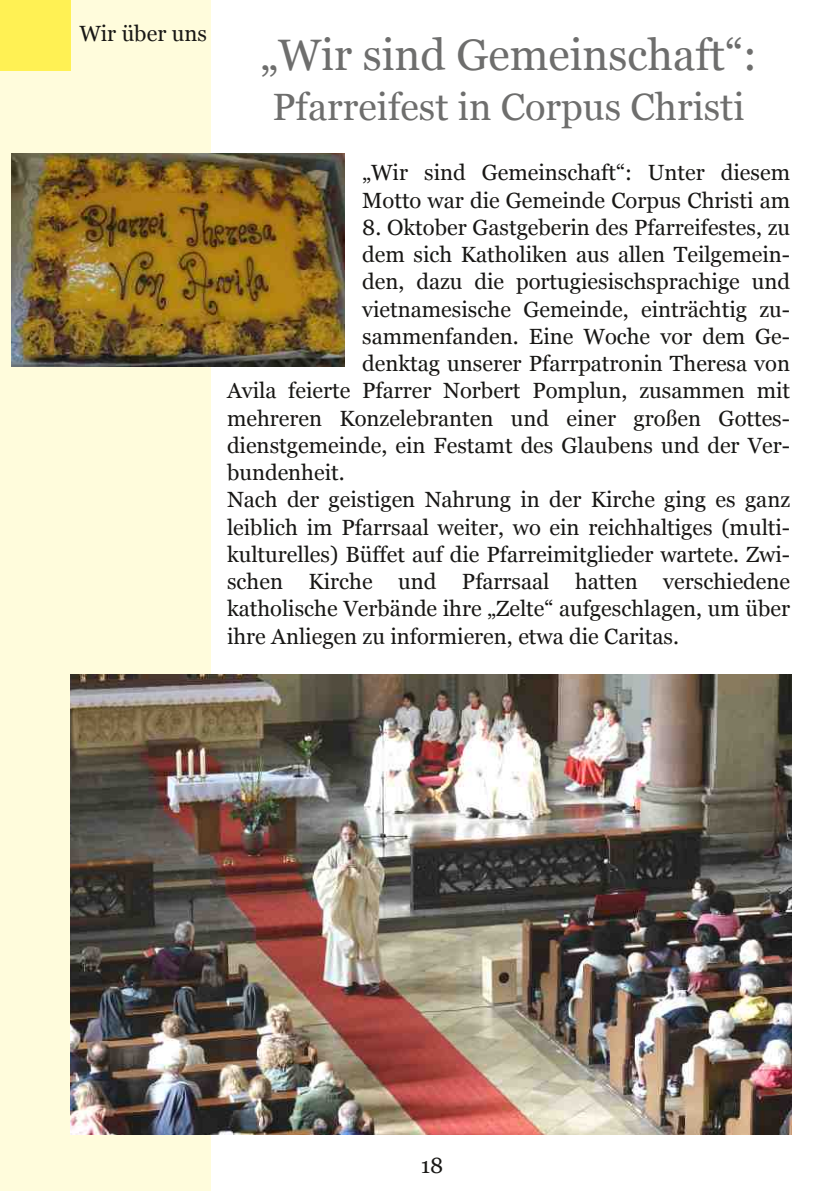
<style>
.page{position:relative;width:840px;height:1191px;background:#fff}
.page>*{position:absolute;margin:0;border:0;box-sizing:border-box;transform-origin:0 0}
.t1{font:44px "Georgia";color:#6e6e6d}
.t2{font:38px "Georgia";color:#6e6e6d}
.t3{font:22px/27.2px "Georgia";color:#181715}
</style>
<div class="page">
<div style="left:0;top:0;width:211px;height:1191px;background:#fffcdc"></div>
<div style="left:0;top:0;width:71px;height:71px;background:#fff154"></div>
<img style="left:11px;top:153px;width:334px;height:214px">
<img style="left:71px;top:675px;width:720px;height:459px">
<p class="t3" style="left:79px;top:20px;width:129px">Wir über uns</p>
<h1 class="t1" style="left:260px;top:30px;width:498px">„Wir sind Gemeinschaft“:</h1>
<h2 class="t2" style="left:272px;top:85px;width:473px">Pfarreifest in Corpus Christi</h2>
<p class="t3" style="left:362px;top:159px;width:429px">„Wir sind Gemeinschaft“: Unter diesem<br>Motto war die Gemeinde Corpus Christi am</p>
<p class="t3" style="left:362px;top:213px;width:429px">8. Oktober Gastgeberin des Pfarreifestes, zu</p>
<p class="t3" style="left:362px;top:241px;width:429px">dem sich Katholiken aus allen Teilgemein-</p>
<p class="t3" style="left:362px;top:268px;width:429px">den, dazu die portugiesischsprachige und</p>
<p class="t3" style="left:362px;top:295px;width:429px">vietnamesische Gemeinde, einträchtig zu-</p>
<p class="t3" style="left:362px;top:322px;width:429px">sammenfanden. Eine Woche vor dem Ge-</p>
<p class="t3" style="left:362px;top:350px;width:429px">denktag unserer Pfarrpatronin Theresa von</p>
<p class="t3" style="left:227px;top:377px;width:564px">Avila feierte Pfarrer Norbert Pomplun, zusammen mit</p>
<p class="t3" style="left:227px;top:404px;width:564px">mehreren Konzelebranten und einer großen Gottes-</p>
<p class="t3" style="left:227px;top:431px;width:564px">dienstgemeinde, ein Festamt des Glaubens und der Ver-</p>
<p class="t3" style="left:227px;top:459px;width:119px">bundenheit.</p>
<p class="t3" style="left:227px;top:486px;width:564px">Nach der geistigen Nahrung in der Kirche ging es ganz</p>
<p class="t3" style="left:227px;top:513px;width:564px">leiblich im Pfarrsaal weiter, wo ein reichhaltiges (multi-</p>
<p class="t3" style="left:227px;top:540px;width:564px">kulturelles) Büffet auf die Pfarreimitglieder wartete. Zwi-</p>
<p class="t3" style="left:227px;top:568px;width:564px">schen Kirche und Pfarrsaal hatten verschiedene</p>
<p class="t3" style="left:227px;top:595px;width:564px">katholische Verbände ihre „Zelte“ aufgeschlagen, um über</p>
<p class="t3" style="left:227px;top:622px;width:453px">ihre Anliegen zu informieren, etwa die Caritas.</p>
<p class="t3" style="left:420px;top:1151px;width:24px">18</p>
</div>
